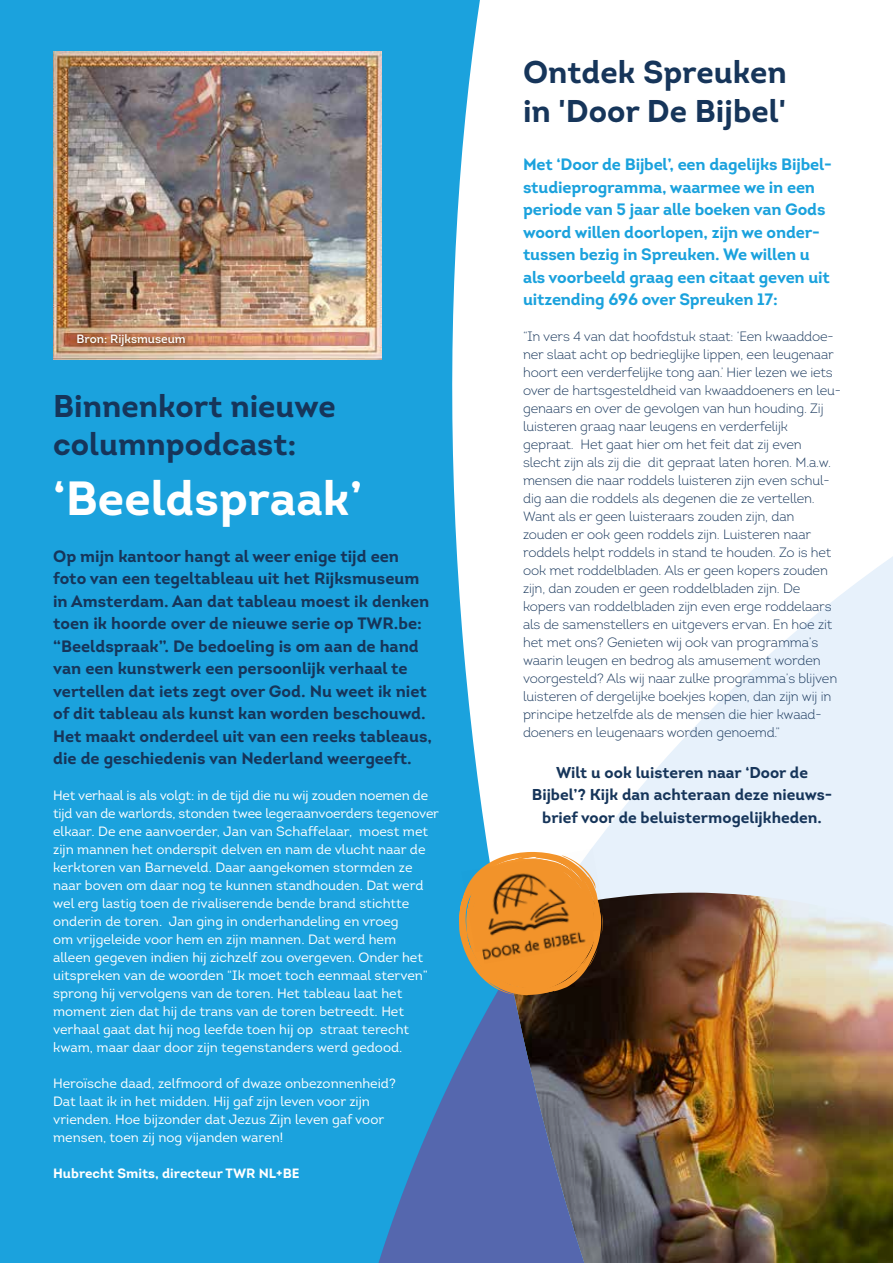
<style>
.page{position:relative;width:893px;height:1263px;background:#1ba2dd}
.page>*{position:absolute;margin:0;border:0;box-sizing:border-box;transform-origin:0 0}
.t1{font:700 48px "Intro";color:#fff}
.t2{font:700 31.5px/37.5px "Intro";color:#16355a}
.t3{font:700 16.5px/22.5px "Intro";color:#16355a}
.t4{font:700 16.5px/22.5px "Intro";letter-spacing:-.01em;color:#1ba2dd}
.t5{font:700 15.75px/22.5px "Intro";color:#16355a;text-align:center}
.t6{font:300 13.5px/18px "Intro";letter-spacing:-.01em;color:#16355a}
.t7{font:13.5px/18px "Intro";color:#fff}
.t8{font:700 13.5px "Intro";color:#fff}
.t9{font:12px "Intro";color:#fff}
</style>
<div class="page">
<div style="left:452px;top:0;width:441px;height:348px;background:#fff"></div>
<img style="left:351px;top:348px;width:542px;height:915px">
<img style="left:53px;top:51px;width:328px;height:308px">
<div style="left:74px;top:331px;width:117px;height:20px;background:#000;opacity:.75"></div>
<svg style="left:351px;top:971px;width:268px;height:292px"></svg>
<svg style="left:458px;top:852px;width:145px;height:143px"></svg>
<img style="left:461px;top:849px;width:145px;height:103px">
<img style="left:482px;top:929px;width:113px;height:35px">
<p class="t9" style="left:77px;top:331px;width:111px">Bron: Rijksmuseum</p>
<h2 class="t2" style="left:53px;top:387px;width:284px">Binnenkort nieuwe columnpodcast:</h2>
<h1 class="t1" style="left:53px;top:467px;width:311px">‘Beeldspraak’</h1>
<p class="t3" style="left:53px;top:545px;width:380px">Op mijn kantoor hangt al weer enige tijd een foto van een tegeltableau uit het Rijksmuseum in Amsterdam. Aan dat tableau moest ik denken toen ik hoorde over de nieuwe serie op TWR.be: “Beeldspraak”. De bedoeling is om aan de hand van een kunstwerk een persoonlijk verhaal te vertellen dat iets zegt over God. Nu weet ik niet of dit tableau als kunst kan worden beschouwd.<br>Het maakt onderdeel uit van een reeks tableaus, die de geschiedenis van Nederland weergeeft.</p>
<p class="t7" style="left:53px;top:787px;width:387px">Het verhaal is als volgt: in de tijd die nu wij zouden noemen de tijd van de warlords, stonden twee legeraanvoerders tegenover elkaar. De ene aanvoerder, Jan van Schaffelaar, moest met zijn mannen het onderspit delven en nam de vlucht naar de kerktoren van Barneveld. Daar aangekomen stormden ze naar boven om daar nog te kunnen standhouden. Dat werd wel erg lastig toen de rivaliserende bende brand stichtte onderin de toren. Jan ging in onderhandeling en vroeg<br>om vrijgeleide voor hem en zijn mannen. Dat werd hem<br>alleen gegeven indien hij zichzelf zou overgeven. Onder het uitspreken van de woorden “Ik moet toch eenmaal sterven” sprong hij vervolgens van de toren. Het tableau laat het moment zien dat hij de trans van de toren betreedt. Het verhaal gaat dat hij nog leefde toen hij op straat terecht kwam, maar daar door zijn tegenstanders werd gedood.</p>
<p class="t7" style="left:53px;top:1075px;width:344px">Heroïsche daad, zelfmoord of dwaze onbezonnenheid?<br>Dat laat ik in het midden. Hij gaf zijn leven voor zijn vrienden. Hoe bijzonder dat Jezus Zijn leven gaf voor mensen, toen zij nog vijanden waren!</p>
<p class="t8" style="left:53px;top:1165px;width:248px">Hubrecht Smits, directeur TWR NL+BE</p>
<h2 class="t2" style="left:523px;top:52px;width:265px;line-height:39px">Ontdek Spreuken in 'Door De Bijbel'</h2>
<p class="t4" style="left:523px;top:153px;width:310px">Met ‘Door de Bijbel’, een dagelijks Bijbel&shy;studieprogramma, waarmee we in een periode van 5 jaar alle boeken van Gods woord willen doorlopen, zijn we onder&shy;tussen bezig in Spreuken. We willen u als voorbeeld graag een citaat geven uit uitzending 696 over Spreuken 17:</p>
<p class="t6" style="left:523px;top:328px;width:319px">“In vers 4 van dat hoofdstuk staat: ‘Een kwaaddoe&shy;ner slaat acht op bedrieglijke lippen, een leugenaar hoort een verderfelijke tong aan.’ Hier lezen we iets over de hartsgesteldheid van kwaaddoeners en leu&shy;genaars en over de gevolgen van hun houding. Zij luisteren graag naar leugens en verderfelijk gepraat. Het gaat hier om het feit dat zij even slecht zijn als zij die dit gepraat laten horen. M.a.w. mensen die naar roddels luisteren zijn even schul&shy;dig aan die roddels als degenen die ze vertellen.<br>Want als er geen luisteraars zouden zijn, dan zouden er ook geen roddels zijn. Luisteren naar roddels helpt roddels in stand te houden. Zo is het ook met roddelbladen. Als er geen kopers zouden zijn, dan zouden er geen roddelbladen zijn. De kopers van roddelbladen zijn even erge roddelaars als de samenstellers en uitgevers ervan. En hoe zit het met ons? Genieten wij ook van programma’s waarin leugen en bedrog als amusement worden voorgesteld? Als wij naar zulke programma’s blijven luisteren of dergelijke boekjes kopen, dan zijn wij in principe hetzelfde als de mensen die hier kwaad&shy;doeners en leugenaars worden genoemd.”</p>
<p class="t5" style="left:532px;top:761px;width:302px">Wilt u ook luisteren naar ‘Door de<br>Bijbel’? Kijk dan achteraan deze nieuws&shy;brief voor de beluistermogelijkheden.</p>
</div>
